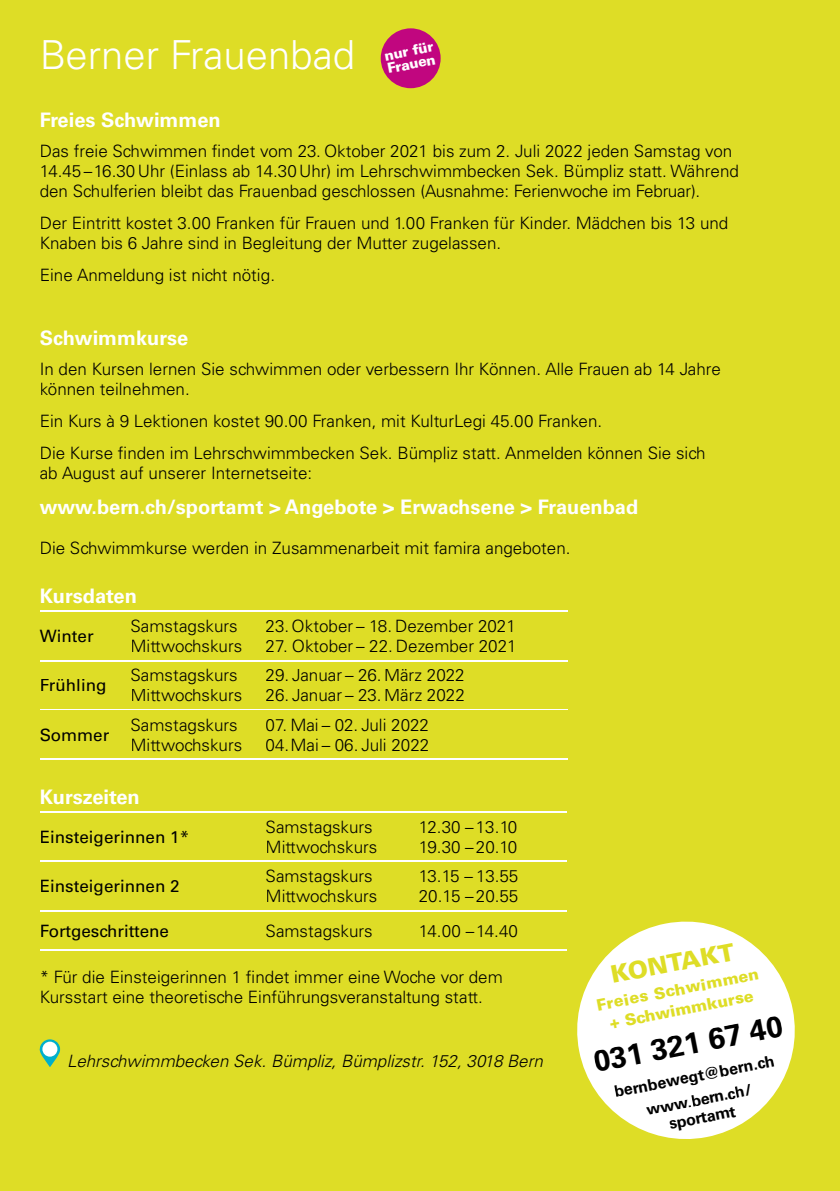
<style>
.page{position:relative;width:840px;height:1191px;background:#fff}
.page>*{position:absolute;margin:0;border:0;box-sizing:border-box;transform-origin:0 0}
.t1{font:300 40px "Univers LT Std";color:#fff}
.t2{font:700 30px "Univers LT Std";color:#000}
.t3{font:900 24px "Univers LT Std";color:#dedd26}
.t4{font:700 20px "Univers LT Std";color:#fff}
.t5{font:300 17px/20px "Univers LT Std";color:#000}
.t6{font:17px "Univers LT Std";color:#000}
.t7{font:italic 300 17px "Univers LT Std";color:#000}
.t8{font:300 17px/20px "Univers LT Std";letter-spacing:-.03em;color:#000}
.t9{font:700 16px/24px "Univers LT Std";color:#000;text-align:center}
.t10{font:900 16px/20px "Univers LT Std";color:#dedd26;text-align:center}
.t11{font:900 14px/13.2px "Univers LT Std";color:#fff}
</style>
<div class="page">
<div style="left:0;top:0;width:839px;height:1191px;background:#dedd26"></div>
<hr style="left:40px;top:611px;width:90px;height:1px;background:#fff">
<hr style="left:130px;top:611px;width:135px;height:1px;background:#fff">
<hr style="left:265px;top:611px;width:302px;height:1px;background:#fff">
<hr style="left:40px;top:660px;width:90px;height:1px;background:#fff">
<hr style="left:130px;top:660px;width:135px;height:1px;background:#fff">
<hr style="left:265px;top:660px;width:302px;height:1px;background:#fff">
<hr style="left:40px;top:709px;width:90px;height:1px;background:#fff">
<hr style="left:130px;top:709px;width:135px;height:1px;background:#fff">
<hr style="left:265px;top:709px;width:302px;height:1px;background:#fff">
<hr style="left:40px;top:759px;width:90px;height:1px;background:#fff">
<hr style="left:130px;top:759px;width:135px;height:1px;background:#fff">
<hr style="left:265px;top:759px;width:302px;height:1px;background:#fff">
<hr style="left:40px;top:811px;width:225px;height:1px;background:#fff">
<hr style="left:265px;top:811px;width:153px;height:1px;background:#fff">
<hr style="left:418px;top:811px;width:148px;height:1px;background:#fff">
<hr style="left:40px;top:861px;width:225px;height:1px;background:#fff">
<hr style="left:265px;top:861px;width:153px;height:1px;background:#fff">
<hr style="left:418px;top:861px;width:148px;height:1px;background:#fff">
<hr style="left:40px;top:910px;width:225px;height:1px;background:#fff">
<hr style="left:265px;top:910px;width:153px;height:1px;background:#fff">
<hr style="left:418px;top:910px;width:148px;height:1px;background:#fff">
<hr style="left:40px;top:950px;width:225px;height:1px;background:#fff">
<hr style="left:265px;top:950px;width:153px;height:1px;background:#fff">
<hr style="left:418px;top:950px;width:148px;height:1px;background:#fff">
<svg style="left:39px;top:1039px;width:22px;height:28px"></svg>
<div style="left:42px;top:1041px;width:15px;height:15px;background:#fff;border-radius:50%"></div>
<div style="left:380px;top:28px;width:60px;height:60px;background:#c1067f;border-radius:50%"></div>
<svg style="left:577px;top:921px;width:218px;height:218px;fill:#fff"></svg>
<svg style="left:592px;top:1015px;width:191px;height:117px;background:#fbfbea"></svg>
<h1 class="t1" style="left:40px;top:31px;width:316px">Berner Frauenbad</h1>
<p class="t11" style="left:383px;top:49px;width:51px;rotate:-11deg">nur für<br>Frauen</p>
<p class="t4" style="left:40px;top:108px;width:182px">Freies Schwimmen</p>
<p class="t5" style="left:40px;top:141px;width:700px">Das freie Schwimmen findet vom 23. Oktober 2021 bis zum 2. Juli 2022 jeden Samstag von<br>14.45 –16.30 Uhr (Einlass ab 14.30 Uhr) im Lehrschwimmbecken Sek. Bümpliz statt. Während den Schulferien bleibt das Frauenbad geschlossen (Ausnahme: Ferienwoche im Februar).</p>
<p class="t5" style="left:40px;top:213px;width:689px">Der Eintritt kostet 3.00 Franken für Frauen und 1.00 Franken für Kinder. Mädchen bis 13 und<br>Knaben bis 6 Jahre sind in Begleitung der Mutter zugelassen.</p>
<p class="t5" style="left:40px;top:265px;width:237px">Eine Anmeldung ist nicht nötig.</p>
<p class="t4" style="left:40px;top:326px;width:150px">Schwimmkurse</p>
<p class="t5" style="left:40px;top:359px;width:682px">In den Kursen lernen Sie schwimmen oder verbessern Ihr Können. Alle Frauen ab 14 Jahre können teilnehmen.</p>
<p class="t5" style="left:40px;top:405px;width:666px;line-height:32px">Ein Kurs à 9 Lektionen kostet 90.00 Franken, mit KulturLegi 45.00 Franken.<br>Die Kurse finden im Lehrschwimmbecken Sek. Bümpliz statt. Anmelden können Sie sich</p>
<p class="t5" style="left:40px;top:463px;width:274px">ab August auf unserer Internetseite:</p>
<p class="t4" style="left:40px;top:495px;width:599px">www.bern.ch/sportamt &gt; Angebote &gt; Erwachsene &gt; Frauenbad</p>
<p class="t5" style="left:40px;top:538px;width:532px">Die Schwimmkurse werden in Zusammenarbeit mit famira angeboten.</p>
<p class="t4" style="left:40px;top:584px;width:99px">Kursdaten</p>
<p class="t6" style="left:40px;top:626px;width:55px">Winter</p>
<p class="t5" style="left:130px;top:616px;width:113px">Samstagskurs<br>Mittwochskurs</p>
<p class="t5" style="left:265px;top:616px;width:252px">23. Oktober – 18. Dezember 2021</p>
<p class="t5" style="left:265px;top:636px;width:252px">27. Oktober – 22. Dezember 2021</p>
<p class="t6" style="left:40px;top:675px;width:68px">Frühling</p>
<p class="t5" style="left:130px;top:665px;width:113px">Samstagskurs<br>Mittwochskurs</p>
<p class="t5" style="left:265px;top:665px;width:200px">29. Januar – 26. März 2022</p>
<p class="t5" style="left:265px;top:685px;width:200px">26. Januar – 23. März 2022</p>
<p class="t6" style="left:40px;top:724px;width:71px">Sommer</p>
<p class="t5" style="left:130px;top:714px;width:113px">Samstagskurs<br>Mittwochskurs</p>
<p class="t5" style="left:265px;top:714px;width:165px">07. Mai – 02. Juli 2022</p>
<p class="t5" style="left:265px;top:734px;width:165px">04. Mai – 06. Juli 2022</p>
<p class="t4" style="left:40px;top:785px;width:102px">Kurszeiten</p>
<p class="t6" style="left:40px;top:827px;width:151px">Einsteigerinnen 1*</p>
<p class="t5" style="left:265px;top:817px;width:113px">Samstagskurs<br>Mittwochskurs</p>
<p class="t8" style="left:418px;top:817px;width:100px">12.30 –13.10<br>19.30 –20.10</p>
<p class="t6" style="left:40px;top:876px;width:141px">Einsteigerinnen 2</p>
<p class="t5" style="left:265px;top:866px;width:113px">Samstagskurs<br>Mittwochskurs</p>
<p class="t5" style="left:418px;top:866px;width:101px">13.15 – 13.55<br>20.15 –20.55</p>
<p class="t6" style="left:40px;top:920px;width:131px">Fortgeschrittene</p>
<p class="t5" style="left:265px;top:920px;width:109px">Samstagskurs</p>
<p class="t5" style="left:418px;top:920px;width:100px">14.00 –14.40</p>
<p class="t5" style="left:40px;top:967px;width:464px">* Für die Einsteigerinnen 1 findet immer eine Woche vor dem<br>Kursstart eine theoretische Einführungsveranstaltung statt.</p>
<p class="t7" style="left:67px;top:1050px;width:477px">Lehrschwimmbecken Sek. Bümpliz, Bümplizstr. 152, 3018 Bern</p>
<h3 class="t3" style="left:607px;top:960px;width:127px;rotate:-11deg">KONTAKT</h3>
<p class="t10" style="left:594px;top:995px;width:166px;rotate:-11deg">Freies Schwimmen + Schwimmkurse</p>
<h2 class="t2" style="left:590px;top:1044px;width:193px;rotate:-11deg">031 321 67 40</h2>
<p class="t9" style="left:611px;top:1080px;width:165px;rotate:-11deg">bernbewegt@bern.ch www.bern.ch/</p>
<p class="t9" style="left:666px;top:1112px;width:69px;rotate:-11deg">sportamt</p>
</div>
